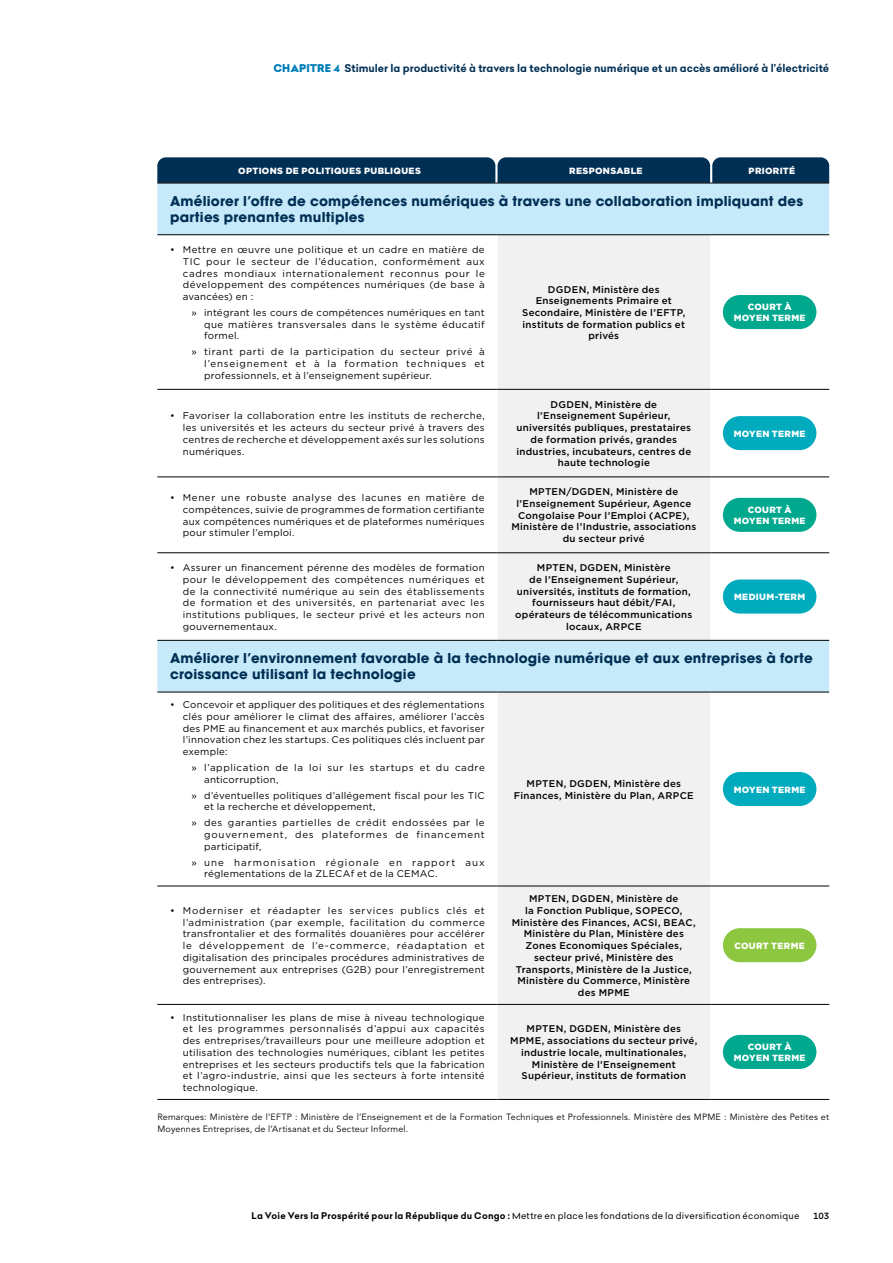
<style>
.page{position:relative;width:893px;height:1263px;background:#fff}
.page>*{position:absolute;margin:0;border:0;box-sizing:border-box;transform-origin:0 0}
.t1{font:700 13.5px/16.2px "ITC Avant Garde Std";letter-spacing:.015em;color:#002f54}
.t2{font:700 10.5px "Celias";color:#002f54}
.t3{font:9.75px/11.7px "Gotham";letter-spacing:.025em;color:#000;text-align:justify}
.t4{font:500 9.75px/11.7px "Gotham";letter-spacing:.025em;color:#000;text-align:center}
.t5{font:9.75px/11.7px "Gotham";letter-spacing:.095em;color:#000}
.t6{font:9.75px/11.7px "Gotham";letter-spacing:.055em;color:#000}
.t7{font:9px/12px "Avenir LT Std";letter-spacing:.025em;color:#000}
.t8{font:900 9px/10.5px "Gotham";letter-spacing:.04em;color:#fff;text-align:center}
.t9{font:9px "Celias";letter-spacing:.025em;color:#000}
.t10{font:500 9px "Gotham";color:#000}
.s1{font-weight:900;color:#007db7}
.s2{font-weight:700}
</style>
<div class="page">
<svg style="left:157px;top:157px;width:672px;height:26px;background:#063357"></svg>
<svg style="left:157px;top:184px;width:672px;height:508px"></svg>
<div style="left:497px;top:235px;width:213px;height:864px;background:#f1f1f2"></div>
<hr style="left:157px;top:389px;width:340px;height:1px;background:#000">
<hr style="left:710px;top:389px;width:119px;height:1px;background:#000">
<hr style="left:157px;top:477px;width:340px;height:1px;background:#000">
<hr style="left:710px;top:477px;width:119px;height:1px;background:#000">
<hr style="left:157px;top:552px;width:340px;height:1px;background:#000">
<hr style="left:710px;top:552px;width:119px;height:1px;background:#000">
<hr style="left:157px;top:886px;width:340px;height:1px;background:#000">
<hr style="left:710px;top:886px;width:119px;height:1px;background:#000">
<hr style="left:157px;top:1004px;width:340px;height:1px;background:#000">
<hr style="left:710px;top:1004px;width:119px;height:1px;background:#000">
<hr style="left:157px;top:1099px;width:340px;height:1px;background:#000">
<hr style="left:710px;top:1099px;width:119px;height:1px;background:#000">
<hr style="left:157px;top:183px;width:340px;height:1px;background:#000">
<hr style="left:497px;top:183px;width:213px;height:1px;background:#000">
<hr style="left:710px;top:183px;width:119px;height:1px;background:#000">
<hr style="left:157px;top:234px;width:340px;height:1px;background:#000">
<hr style="left:710px;top:234px;width:119px;height:1px;background:#000">
<hr style="left:157px;top:640px;width:340px;height:1px;background:#000">
<hr style="left:710px;top:640px;width:119px;height:1px;background:#000">
<hr style="left:157px;top:692px;width:340px;height:1px;background:#000">
<hr style="left:710px;top:692px;width:119px;height:1px;background:#000">
<hr style="left:497px;top:234px;width:213px;height:1px;background:#000">
<hr style="left:497px;top:692px;width:213px;height:1px;background:#000">
<hr style="left:497px;top:389px;width:213px;height:1px;background:#000">
<hr style="left:497px;top:477px;width:213px;height:1px;background:#000">
<hr style="left:497px;top:552px;width:213px;height:1px;background:#000">
<hr style="left:497px;top:640px;width:213px;height:1px;background:#000">
<hr style="left:497px;top:886px;width:213px;height:1px;background:#000">
<hr style="left:497px;top:1004px;width:213px;height:1px;background:#000">
<hr style="left:497px;top:1099px;width:213px;height:1px;background:#000">
<div style="left:723px;top:295px;width:93px;height:34px;background:#00a88e;border-radius:17px"></div>
<div style="left:723px;top:416px;width:93px;height:34px;background:#00abbd;border-radius:17px"></div>
<div style="left:723px;top:498px;width:93px;height:34px;background:#00a88e;border-radius:17px"></div>
<div style="left:723px;top:579px;width:93px;height:34px;background:#00abbd;border-radius:17px"></div>
<div style="left:723px;top:772px;width:93px;height:34px;background:#00abbd;border-radius:17px"></div>
<div style="left:723px;top:928px;width:93px;height:34px;background:#8dc63f;border-radius:17px"></div>
<div style="left:723px;top:1035px;width:93px;height:34px;background:#00a88e;border-radius:17px"></div>
<p class="t2" style="left:274px;top:61px;width:557px"><span class="s1">CHAPITRE 4</span> Stimuler la productivité à travers la technologie numérique et un accès amélioré à l’électricité</p>
<p class="t8" style="left:238px;top:165px;width:184px">OPTIONS DE POLITIQUES PUBLIQUES</p>
<p class="t8" style="left:569px;top:165px;width:75px">RESPONSABLE</p>
<p class="t8" style="left:749px;top:165px;width:48px">PRIORITÉ</p>
<h1 class="t1" style="left:170px;top:193px;width:635px">Améliorer l’offre de compétences numériques à travers une collaboration impliquant des parties prenantes multiples</h1>
<p class="t3" style="left:183px;top:244px;width:303px;text-indent:-13px">• Mettre en œuvre une politique et un cadre en matière de TIC pour le secteur de l’éducation, conformément aux cadres mondiaux internationalement reconnus pour le développement des compétences numériques (de base à avancées) en :</p>
<p class="t3" style="left:204px;top:306px;width:282px;text-indent:-13px">» intégrant les cours de compétences numériques en tant que matières transversales dans le système éducatif formel.</p>
<p class="t3" style="left:204px;top:346px;width:282px;text-indent:-13px">» tirant parti de la participation du secteur privé à l’enseignement et à la formation techniques et professionnels, et à l’enseignement supérieur.</p>
<p class="t4" style="left:522px;top:283px;width:165px">DGDEN, Ministère des<br>Enseignements Primaire et<br>Secondaire, Ministère de l’EFTP, instituts de formation publics et privés</p>
<p class="t8" style="left:734px;top:302px;width:73px">COURT À<br>MOYEN TERME</p>
<p class="t3" style="left:183px;top:410px;width:303px;text-indent:-13px">• Favoriser la collaboration entre les instituts de recherche, les universités et les acteurs du secteur privé à travers des centres de recherche et développement axés sur les solutions numériques.</p>
<p class="t4" style="left:516px;top:398px;width:176px">DGDEN, Ministère de l’Enseignement Supérieur, universités publiques, prestataires de formation privés, grandes industries, incubateurs, centres de haute technologie</p>
<p class="t3" style="left:183px;top:492px;width:303px;text-indent:-13px">• Mener une robuste analyse des lacunes en matière de compétences, suivie de programmes de formation certifiante aux compétences numériques et de plateformes numériques pour stimuler l’emploi.</p>
<p class="t4" style="left:511px;top:486px;width:186px">MPTEN/DGDEN, Ministère de l’Enseignement Supérieur, Agence<br>Congolaise Pour l’Emploi (ACPE),<br>Ministère de l’Industrie, associations du secteur privé</p>
<p class="t3" style="left:183px;top:562px;width:303px;text-indent:-13px">• Assurer un financement pérenne des modèles de formation pour le développement des compétences numériques et de la connectivité numérique au sein des établissements de formation et des universités, en partenariat avec les institutions publiques, le secteur privé et les acteurs non gouvernementaux.</p>
<p class="t4" style="left:515px;top:562px;width:179px">MPTEN, DGDEN, Ministère<br>de l’Enseignement Supérieur, universités, instituts de formation, fournisseurs haut débit/FAI, opérateurs de télécommunications locaux, ARPCE</p>
<p class="t8" style="left:734px;top:428px;width:73px">MOYEN TERME</p>
<p class="t8" style="left:734px;top:505px;width:73px">COURT À<br>MOYEN TERME</p>
<p class="t8" style="left:734px;top:592px;width:73px">MEDIUM-TERM</p>
<h1 class="t1" style="left:170px;top:650px;width:644px">Améliorer l’environnement favorable à la technologie numérique et aux entreprises à forte croissance utilisant la technologie</h1>
<p class="t3" style="left:183px;top:699px;width:303px;text-indent:-13px">• Concevoir et appliquer des politiques et des réglementations clés pour améliorer le climat des affaires, améliorer l’accès des PME au financement et aux marchés publics, et favoriser l’innovation chez les startups. Ces politiques clés incluent par exemple:</p>
<p class="t6" style="left:204px;top:762px;width:282px;text-indent:-13px">» l’application de la loi sur les startups et du cadre anticorruption,</p>
<p class="t3" style="left:204px;top:789px;width:282px;text-indent:-13px">» d’éventuelles politiques d’allégement fiscal pour les TIC et la recherche et développement,</p>
<p class="t3" style="left:204px;top:817px;width:282px;text-indent:-13px">» des garanties partielles de crédit endossées par le gouvernement, des plateformes de financement participatif,</p>
<p class="t5" style="left:204px;top:856px;width:282px;text-indent:-13px">» une harmonisation régionale en rapport aux réglementations de la ZLECAf et de la CEMAC.</p>
<p class="t4" style="left:514px;top:778px;width:181px">MPTEN, DGDEN, Ministère des<br>Finances, Ministère du Plan, ARPCE</p>
<p class="t8" style="left:734px;top:784px;width:73px">MOYEN TERME</p>
<p class="t3" style="left:183px;top:904px;width:303px;text-indent:-13px">• Moderniser et réadapter les services publics clés et l’administration (par exemple, facilitation du commerce transfrontalier et des formalités douanières pour accélérer le développement de l’e-commerce, réadaptation et digitalisation des principales procédures administratives de gouvernement aux entreprises (G2B) pour l’enregistrement des entreprises).</p>
<p class="t4" style="left:512px;top:893px;width:186px">MPTEN, DGDEN, Ministère de<br>la Fonction Publique, SOPECO,<br>Ministère des Finances, ACSI, BEAC,<br>Ministère du Plan, Ministère des<br>Zones Economiques Spéciales, secteur privé, Ministère des<br>Transports, Ministère de la Justice,<br>Ministère du Commerce, Ministère des MPME</p>
<p class="t3" style="left:183px;top:1011px;width:303px;text-indent:-13px">• Institutionnaliser les plans de mise à niveau technologique et les programmes personnalisés d’appui aux capacités des entreprises/travailleurs pour une meilleure adoption et utilisation des technologies numériques, ciblant les petites entreprises et les secteurs productifs tels que la fabrication et l’agro-industrie, ainsi que les secteurs à forte intensité technologique.</p>
<p class="t4" style="left:510px;top:1023px;width:189px">MPTEN, DGDEN, Ministère des MPME, associations du secteur privé, industrie locale, multinationales, Ministère de l’Enseignement Supérieur, instituts de formation</p>
<p class="t8" style="left:734px;top:940px;width:72px">COURT TERME</p>
<p class="t8" style="left:734px;top:1042px;width:73px">COURT À<br>MOYEN TERME</p>
<p class="t7" style="left:157px;top:1111px;width:673px">Remarques: Ministère de l’EFTP : Ministère de l’Enseignement et de la Formation Techniques et Professionnels. Ministère des MPME : Ministère des Petites et<br>Moyennes Entreprises, de l’Artisanat et du Secteur Informel.</p>
<p class="t9" style="left:251px;top:1209px;width:549px"><span class="s2">La Voie Vers la Prospérité pour la République du Congo :</span> Mettre en place les fondations de la diversification économique</p>
<p class="t10" style="left:813px;top:1210px;width:18px">103</p>
</div>
